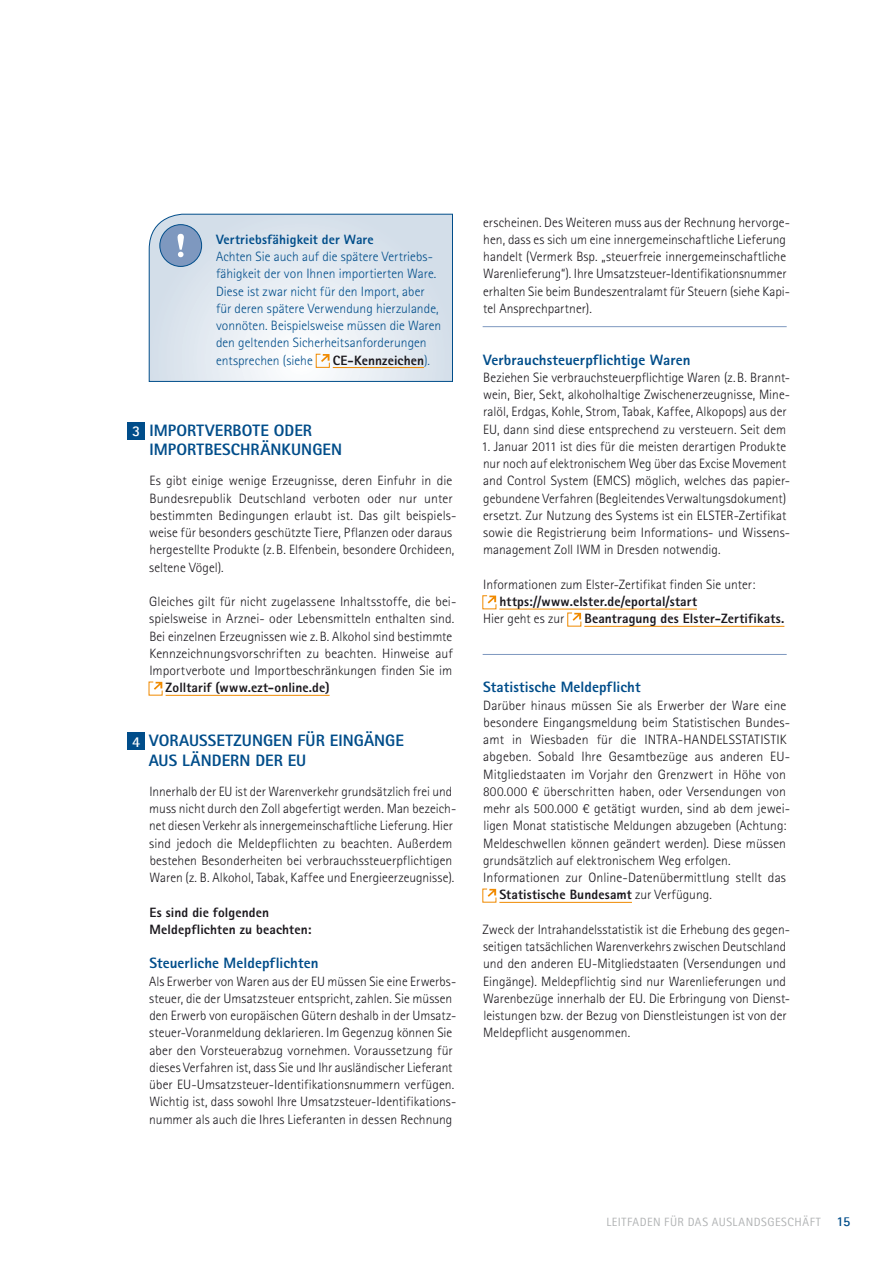
<style>
.page{position:relative;width:893px;height:1263px;background:#fff}
.page>*{position:absolute;margin:0;border:0;box-sizing:border-box;transform-origin:0 0}
.IHK_Überschrift_02{font:800 16.5px/19.5px "Rotis Sans Serif Std";color:#004d8a}
.IHK_Überschrift_02_1{font:800 15px "Rotis Sans Serif Std";letter-spacing:.005em;color:#004d8a}
.t1{font:700 15px "Agfa Rotis Sans Serif";color:#fff}
.IHK_fliess{font:300 13.5px/17.2px "Rotis Sans Serif Std";letter-spacing:.005em;color:#1a171c}
.t2{font:300 13.5px/17.2px "Rotis Sans Serif Std";color:#004d8a}
.IHK_fliess-2{font:800 13.5px "Rotis Sans Serif Std";letter-spacing:.01em;color:#1a171c}
.t3{font:12px "Agfa Rotis Sans Serif";letter-spacing:.045em;color:#b1b3b4}
.s1{font-weight:800}
.s2{font-weight:300;color:#004d8a}
.s3{font-weight:700;font-size:13.5px;color:#004d8a}
</style>
<div class="page">
<hr style="left:166px;top:695px;width:164px;height:1px;background:#f08a00">
<svg style="left:148px;top:213px;width:305px;height:169px"></svg>
<div style="left:160px;top:225px;width:42px;height:41px;background:#7e98bf;border-radius:50%"></div>
<div style="left:159px;top:224px;width:43px;height:43px;border:1px solid #004d8a;border-radius:50%"></div>
<svg style="left:178px;top:234px;width:6px;height:23px"></svg>
<hr style="left:333px;top:367px;width:91px;height:1px;background:#f08a00">
<svg style="left:316px;top:354px;width:14px;height:14px"></svg>
<svg style="left:149px;top:682px;width:14px;height:13px"></svg>
<div style="left:128px;top:422px;width:17px;height:17px;background:#004d8a"></div>
<div style="left:128px;top:733px;width:17px;height:17px;background:#004d8a"></div>
<hr style="left:499px;top:609px;width:198px;height:1px;background:#f08a00">
<hr style="left:584px;top:626px;width:200px;height:1px;background:#f08a00">
<hr style="left:499px;top:902px;width:133px;height:1px;background:#f08a00">
<hr style="left:483px;top:326px;width:304px;height:1px;background:#7e98bf">
<svg style="left:482px;top:595px;width:14px;height:14px"></svg>
<svg style="left:567px;top:613px;width:14px;height:13px"></svg>
<hr style="left:483px;top:654px;width:304px;height:1px;background:#7e98bf">
<svg style="left:482px;top:889px;width:14px;height:13px"></svg>
<p class="t2" style="left:216px;top:231px;width:227px"><span class="s1">Vertriebsfähigkeit der Ware<br></span>Achten Sie auch auf die spätere Vertriebs&shy;fähigkeit der von Ihnen importierten Ware.<br>Diese ist zwar nicht für den Import, aber für deren spätere Verwendung hierzulande, vonnöten. Beispielsweise müssen die Waren den geltenden Sicherheitsanforderungen entsprechen (siehe</p>
<p class="IHK_fliess-2" style="left:333px;top:351px;width:99px">CE-Kennzeichen<span class="s2">).</span></p>
<p class="t1" style="left:132px;top:421px;width:10px">3</p>
<p class="t1" style="left:132px;top:732px;width:10px">4</p>
<p class="IHK_Überschrift_02" style="left:149px;top:420px;width:194px">IMPORTVERBOTE ODER<br>IMPORTBESCHRÄNKUNGEN</p>
<p class="IHK_fliess" style="left:149px;top:472px;width:309px">Es gibt einige wenige Erzeugnisse, deren Einfuhr in die Bundesrepublik Deutschland verboten oder nur unter bestimmten Bedingungen erlaubt ist. Das gilt beispiels&shy;weise für besonders geschützte Tiere, Pflanzen oder daraus hergestellte Produkte (z.B. Elfenbein, besondere Orchideen, seltene Vögel).</p>
<p class="IHK_fliess" style="left:149px;top:593px;width:309px">Gleiches gilt für nicht zugelassene Inhaltsstoffe, die bei-</p>
<p class="IHK_fliess" style="left:149px;top:610px;width:307px">spielsweise in Arznei- oder Lebensmitteln enthalten sind.</p>
<p class="IHK_fliess" style="left:149px;top:627px;width:304px">Bei einzelnen Erzeugnissen wie z.B. Alkohol sind bestimmte</p>
<p class="IHK_fliess" style="left:149px;top:645px;width:305px">Kennzeichnungsvorschriften zu beachten. Hinweise auf</p>
<p class="IHK_fliess" style="left:149px;top:662px;width:304px">Importverbote und Importbeschränkungen finden Sie im</p>
<p class="IHK_fliess-2" style="left:166px;top:679px;width:165px">Zolltarif (www.ezt-online.de)</p>
<p class="IHK_Überschrift_02" style="left:149px;top:731px;width:257px">VORAUSSETZUNGEN FÜR EINGÄNGE<br>AUS LÄNDERN DER EU</p>
<p class="IHK_fliess" style="left:149px;top:783px;width:309px">Innerhalb der EU ist der Warenverkehr grundsätzlich frei und muss nicht durch den Zoll abgefertigt werden. Man bezeich&shy;net diesen Verkehr als innergemeinschaftliche Lieferung. Hier sind jedoch die Meldepflichten zu beachten. Außerdem bestehen Besonderheiten bei verbrauchssteuerpflichtigen Waren (z. B. Alkohol, Tabak, Kaffee und Energieerzeugnisse).</p>
<p class="IHK_fliess-2" style="left:150px;top:903px;width:121px">Es sind die folgenden</p>
<p class="IHK_fliess-2" style="left:150px;top:921px;width:163px">Meldepflichten zu beachten:</p>
<p class="IHK_Überschrift_02_1" style="left:149px;top:954px;width:170px">Steuerliche Meldepflichten</p>
<p class="IHK_fliess" style="left:149px;top:972px;width:309px">Als Erwerber von Waren aus der EU müssen Sie eine Erwerbs&shy;steuer, die der Umsatzsteuer entspricht, zahlen. Sie müssen den Erwerb von europäischen Gütern deshalb in der Umsatz&shy;steuer-Voranmeldung deklarieren. Im Gegenzug können Sie aber den Vorsteuerabzug vornehmen. Voraussetzung für dieses Verfahren ist, dass Sie und Ihr ausländischer Lieferant über EU-Umsatzsteuer-Identifikationsnummern verfügen.<br>Wichtig ist, dass sowohl Ihre Umsatzsteuer-Identifikations&shy;nummer als auch die Ihres Lieferanten in dessen Rechnung</p>
<p class="IHK_fliess" style="left:483px;top:213px;width:309px">erscheinen. Des Weiteren muss aus der Rechnung hervorge&shy;hen, dass es sich um eine innergemeinschaftliche Lieferung handelt (Vermerk Bsp. „steuerfreie innergemeinschaftliche Warenlieferung“). Ihre Umsatzsteuer-Identifikationsnummer erhalten Sie beim Bundeszentralamt für Steuern (siehe Kapi&shy;tel Ansprechpartner).</p>
<p class="IHK_Überschrift_02_1" style="left:483px;top:350px;width:209px">Verbrauchsteuerpflichtige Waren</p>
<p class="IHK_fliess" style="left:483px;top:369px;width:309px">Beziehen Sie verbrauchsteuerpflichtige Waren (z.B. Brannt&shy;wein, Bier, Sekt, alkoholhaltige Zwischenerzeugnisse, Mine&shy;ralöl, Erdgas, Kohle, Strom, Tabak, Kaffee, Alkopops) aus der EU, dann sind diese entsprechend zu versteuern. Seit dem</p>
<p class="IHK_fliess" style="left:482px;top:438px;width:310px">1. Januar 2011 ist dies für die meisten derartigen Produkte nur noch auf elektronischem Weg über das Excise Movement and Control System (EMCS) möglich, welches das papier&shy;gebundene Verfahren (Begleitendes Verwaltungsdokument) ersetzt. Zur Nutzung des Systems ist ein ELSTER-Zertifikat sowie die Registrierung beim Informations- und Wissens&shy;management Zoll IWM in Dresden notwendig.</p>
<p class="IHK_fliess" style="left:483px;top:576px;width:274px">Informationen zum Elster-Zertifikat finden Sie unter:</p>
<p class="IHK_fliess-2" style="left:499px;top:593px;width:199px">https://www.elster.de/eportal/start</p>
<p class="IHK_fliess" style="left:483px;top:610px;width:83px">Hier geht es zur</p>
<p class="IHK_fliess-2" style="left:584px;top:610px;width:202px">Beantragung des Elster-Zertifikats.</p>
<p class="IHK_Überschrift_02_1" style="left:483px;top:678px;width:159px">Statistische Meldepflicht</p>
<p class="IHK_fliess" style="left:483px;top:696px;width:309px">Darüber hinaus müssen Sie als Erwerber der Ware eine besondere Eingangsmeldung beim Statistischen Bundes&shy;amt in Wiesbaden für die INTRA-HANDELSSTATISTIK abgeben. Sobald Ihre Gesamtbezüge aus anderen EU-Mitgliedstaaten im Vorjahr den Grenzwert in Höhe von 800.000 € überschritten haben, oder Versendungen von mehr als 500.000 € getätigt wurden, sind ab dem jewei&shy;ligen Monat statistische Meldungen abzugeben (Achtung:<br>Meldeschwellen können geändert werden). Diese müssen grundsätzlich auf elektronischem Weg erfolgen.</p>
<p class="IHK_fliess" style="left:499px;top:869px;width:288px;text-indent:-16px">Informationen zur Online-Datenübermittlung stellt das<br><span class="s1">Statistische Bundesamt</span> zur Verfügung.</p>
<p class="IHK_fliess" style="left:483px;top:921px;width:309px">Zweck der Intrahandelsstatistik ist die Erhebung des gegen&shy;seitigen tatsächlichen Warenverkehrs zwischen Deutschland und den anderen EU-Mitgliedstaaten (Versendungen und Eingänge). Meldepflichtig sind nur Warenlieferungen und Warenbezüge innerhalb der EU. Die Erbringung von Dienst&shy;leistungen bzw. der Bezug von Dienstleistungen ist von der Meldepflicht ausgenommen.</p>
<p class="t3" style="left:606px;top:1215px;width:246px">LEITFADEN FÜR DAS AUSLANDSGESCHÄFT <span class="s3">15</span></p>
</div>
